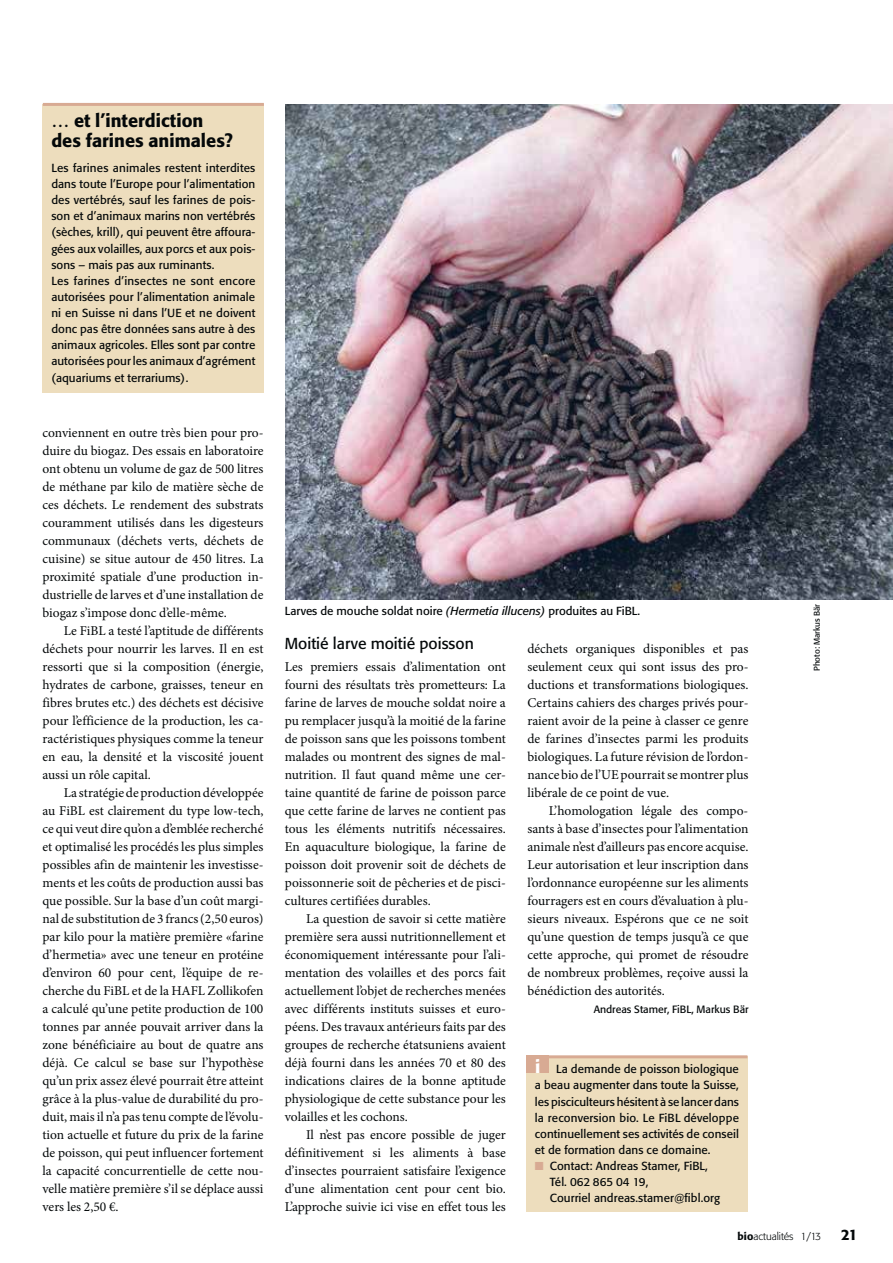
<style>
.page{position:relative;width:893px;height:1263px;background:#fff}
.page>*{position:absolute;margin:0;border:0;box-sizing:border-box;transform-origin:0 0}
.t1{font:500 18px/20.2px "Formata BQ";color:#040809}
.t2{font:500 18px "Formata BQ";color:#fff}
.t3{font:15.75px "Formata BQ";color:#040809}
.t4{font:500 15px "Formata BQ";color:#040809}
.t5{font:13.5px/18px "Minion Pro";color:#040809;text-align:justify}
.t6{font:11.55px/16px "Formata BQ";letter-spacing:.005em;color:#040809}
.t7{font:10.5px "Formata BQ";color:#040809}
.t8{font:300 10.5px "Formata BQ";color:#040809}
.t9{font:8.25px "Formata BQ";color:#040809}
.s1{font-style:italic}
.s2{color:#d8aa93}
.s3{font-weight:500}
</style>
<div class="page">
<img style="left:285px;top:104px;width:608px;height:495px">
<div style="left:43px;top:104px;width:221px;height:289px;background:#edddbd"></div>
<hr style="left:43px;top:103px;width:221px;height:3px;background:#d8aa93">
<div style="left:526px;top:1056px;width:221px;height:156px;background:#edddbd"></div>
<div style="left:526px;top:1055px;width:23px;height:18px;background:#d8aa93"></div>
<hr style="left:526px;top:1055px;width:221px;height:3px;background:#d8aa93">
<h1 class="t1" style="left:51px;top:112px;width:183px">… et l’interdiction des farines animales?</h1>
<p class="t6" style="left:51px;top:160px;width:206px">Les farines animales restent interdites dans toute l’Europe pour l’alimentation des vertébrés, sauf les farines de pois&shy;son et d’animaux marins non vertébrés (sèches, krill), qui peuvent être affoura&shy;gées aux volailles, aux porcs et aux pois&shy;sons – mais pas aux ruminants.<br>Les farines d’insectes ne sont encore autorisées pour l’alimentation animale ni en Suisse ni dans l’UE et ne doivent donc pas être données sans autre à des animaux agricoles. Elles sont par contre autorisées pour les animaux d’agrément (aquariums et terrariums).</p>
<p class="t5" style="left:43px;top:425px;width:223px">conviennent en outre très bien pour pro&shy;duire du biogaz. Des essais en laboratoire ont obtenu un volume de gaz de 500 litres de méthane par kilo de matière sèche de ces déchets. Le rendement des substrats couramment utilisés dans les digesteurs communaux (déchets verts, déchets de cuisine) se situe autour de 450 litres. La proximité spatiale d’une production in&shy;dustrielle de larves et d’une installation de biogaz s’impose donc d’elle-même.</p>
<p class="t5" style="left:43px;top:623px;width:223px;text-indent:21px">Le FiBL a testé l’aptitude de différents déchets pour nourrir les larves. Il en est ressorti que si la composition (énergie, hydrates de carbone, graisses, teneur en fibres brutes etc.) des déchets est décisive pour l’efficience de la production, les ca&shy;ractéristiques physiques comme la teneur en eau, la densité et la viscosité jouent aussi un rôle capital.</p>
<p class="t5" style="left:43px;top:785px;width:223px;text-indent:21px">La stratégie de production développée au FiBL est clairement du type low-tech, ce qui veut dire qu’on a d’emblée recherché et optimalisé les procédés les plus simples possibles afin de maintenir les investisse&shy;ments et les coûts de production aussi bas que possible. Sur la base d’un coût margi&shy;nal de substitution de 3 francs (2,50 euros) par kilo pour la matière première «farine d’hermetia» avec une teneur en protéine d’environ 60 pour cent, l’équipe de re&shy;cherche du FiBL et de la HAFL Zollikofen a calculé qu’une petite production de 100 tonnes par année pouvait arriver dans la zone bénéficiaire au bout de quatre ans déjà. Ce calcul se base sur l’hypothèse qu’un prix assez élevé pourrait être atteint grâce à la plus-value de durabilité du pro&shy;duit, mais il n’a pas tenu compte de l’évolu&shy;tion actuelle et future du prix de la farine de poisson, qui peut influencer fortement la capacité concurrentielle de cette nou&shy;velle matière première s’il se déplace aussi vers les 2,50 €.</p>
<p class="t6" style="left:285px;top:604px;width:357px">Larves de mouche soldat noire <span class="s1">(Hermetia illucens)</span> produites au FiBL.</p>
<p class="t3" style="left:285px;top:636px;width:191px">Moitié larve moitié poisson</p>
<p class="t5" style="left:285px;top:659px;width:223px">Les premiers essais d’alimentation ont fourni des résultats très prometteurs: La farine de larves de mouche soldat noire a pu remplacer jusqu’à la moitié de la farine de poisson sans que les poissons tombent malades ou montrent des signes de mal&shy;nutrition. Il faut quand même une cer&shy;taine quantité de farine de poisson parce que cette farine de larves ne contient pas tous les éléments nutritifs nécessaires.<br>En aquaculture biologique, la farine de poisson doit provenir soit de déchets de poissonnerie soit de pêcheries et de pisci&shy;cultures certifiées durables.</p>
<p class="t5" style="left:285px;top:911px;width:223px;text-indent:21px">La question de savoir si cette matière première sera aussi nutritionnellement et économiquement intéressante pour l’ali&shy;mentation des volailles et des porcs fait actuellement l’objet de recherches menées avec différents instituts suisses et euro&shy;péens. Des travaux antérieurs faits par des groupes de recherche étatsuniens avaient déjà fourni dans les années 70 et 80 des indications claires de la bonne aptitude physiologique de cette substance pour les volailles et les cochons.</p>
<p class="t5" style="left:285px;top:1127px;width:223px;text-indent:21px">Il n’est pas encore possible de juger définitivement si les aliments à base d’insectes pourraient satisfaire l’exigence d’une alimentation cent pour cent bio.<br>L’approche suivie ici vise en effet tous les</p>
<p class="t5" style="left:527px;top:641px;width:223px">déchets organiques disponibles et pas seulement ceux qui sont issus des pro&shy;ductions et transformations biologiques.<br>Certains cahiers des charges privés pour&shy;raient avoir de la peine à classer ce genre de farines d’insectes parmi les produits biologiques. La future révision de l’ordon&shy;nance bio de l’UE pourrait se montrer plus libérale de ce point de vue.</p>
<p class="t5" style="left:527px;top:803px;width:223px;text-indent:21px">L’homologation légale des compo&shy;sants à base d’insectes pour l’alimentation animale n’est d’ailleurs pas encore acquise.<br>Leur autorisation et leur inscription dans l’ordonnance européenne sur les aliments fourragers est en cours d’évaluation à plu&shy;sieurs niveaux. Espérons que ce ne soit qu’une question de temps jusqu’à ce que cette approche, qui promet de résoudre de nombreux problèmes, reçoive aussi la bénédiction des autorités.</p>
<p class="t7" style="left:594px;top:1004px;width:156px">Andreas Stamer, FiBL, Markus Bär</p>
<h1 class="t2" style="left:535px;top:1058px;width:7px">i</h1>
<p class="t6" style="left:535px;top:1062px;width:206px;text-align:justify;text-indent:21px">La demande de poisson biologique a beau augmenter dans toute la Suisse, les pisciculteurs hésitent à se lancer dans la reconversion bio. Le FiBL développe continuellement ses activités de conseil et de formation dans ce domaine.</p>
<p class="t6" style="left:550px;top:1158px;width:172px;text-indent:-15px"><span class="s2">■</span> Contact: Andreas Stamer, FiBL,<br>Tél. 062 865 04 19,<br>Courriel andreas.stamer@fibl.org</p>
<p class="t9" style="left:813px;top:671px;width:69px;rotate:-90deg">Photo: Markus Bär</p>
<p class="t8" style="left:737px;top:1231px;width:85px"><span class="s3">bio</span>actualités 1/13</p>
<p class="t4" style="left:841px;top:1228px;width:18px">21</p>
</div>
